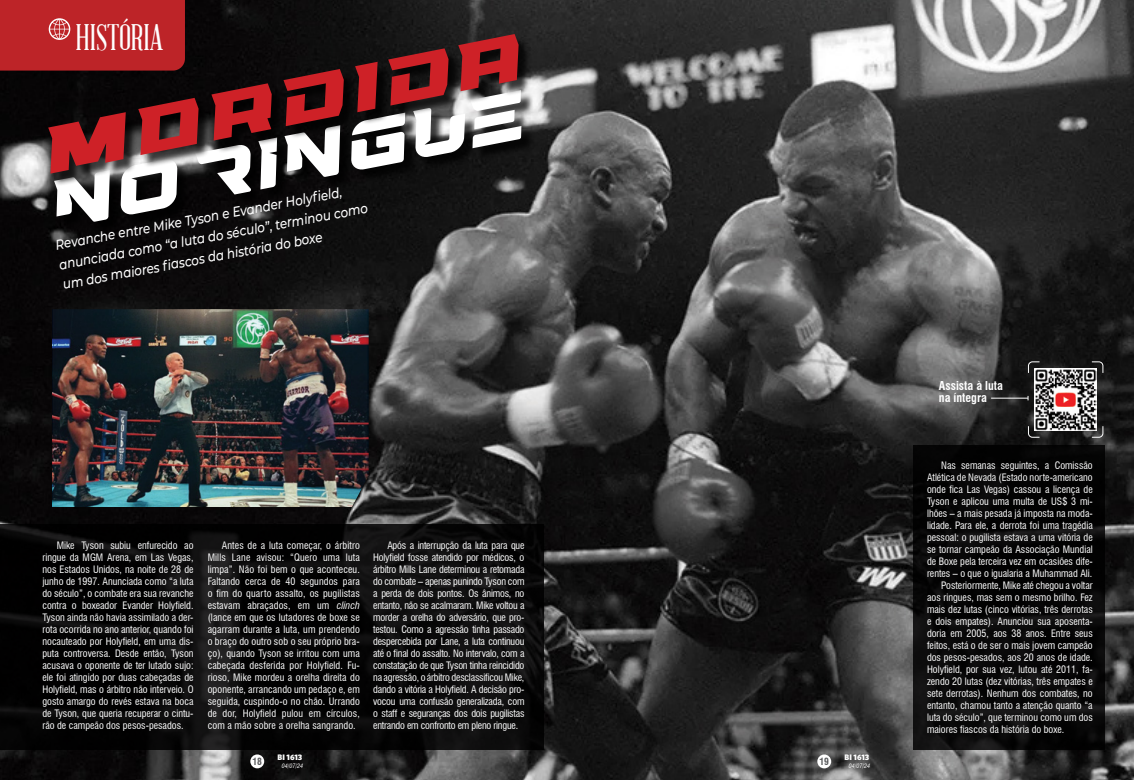
<style>
.page{position:relative;width:1134px;height:780px;background:#fff}
.page>*{position:absolute;margin:0;border:0;box-sizing:border-box;transform-origin:0 0}
.t1{font:36px "Abraham Lincoln";color:#fff}
.t2{font:italic 500 14px/19.9px "Montserrat";color:#fff;scale:.85 1}
.t3{font:700 condensed 12px/12px "Swiss 721 BT";color:#fff}
.t4{font:condensed 10px/12px "Swiss 721 BT";color:#fff;text-align:justify}
.t5{font:700 condensed 9.6px "Swiss 721 BT";color:#58595b}
.t6{font:900 8px "Whitney HTF";color:#fff}
.t7{font:italic condensed 6px "Swiss 721 BT";color:#fff}
.s1{font-style:italic}
</style>
<div class="page">
<img style="left:0;top:0;width:1134px;height:780px">
<svg style="left:0;top:524px;width:544px;height:225px;background:#090809"></svg>
<img style="left:52px;top:309px;width:317px;height:198px">
<div style="left:0;top:0;width:185px;height:71px;background:#bd2428"></div>
<svg style="left:913px;top:445px;width:192px;height:304px;background:#070707"></svg>
<div style="left:57px;top:93px;width:478px;height:142px;background:#000;opacity:.75"></div>
<div style="left:51px;top:37px;width:481px;height:150px;background:#000;opacity:.75"></div>
<svg style="left:283px;top:69px;width:61px;height:108px"></svg>
<svg style="left:48px;top:83px;width:229px;height:139px"></svg>
<svg style="left:351px;top:34px;width:170px;height:137px"></svg>
<img style="left:1034px;top:368px;width:63px;height:62px">
<svg style="left:1027px;top:361px;width:13px;height:13px"></svg>
<svg style="left:1091px;top:361px;width:13px;height:13px"></svg>
<svg style="left:1027px;top:425px;width:13px;height:13px"></svg>
<svg style="left:1091px;top:425px;width:13px;height:13px"></svg>
<hr style="left:991px;top:397px;width:37px;height:1px;background:#fff">
<div style="left:250px;top:754px;width:14px;height:14px;background:#fff;border-radius:50%"></div>
<div style="left:817px;top:754px;width:14px;height:14px;background:#fff;border-radius:50%"></div>
<h1 class="t1" style="left:76px;top:19px;width:89px">HISTÓRIA</h1>
<h2 class="t2" style="left:53px;top:236px;width:371px;rotate:-11deg">Revanche entre Mike Tyson e Evander Holyfi eld, anunciada como “a luta do século”, terminou como um dos maiores fi ascos da história do boxe</h2>
<p class="t4" style="left:43px;top:539px;width:153px;text-indent:14px">Mike Tyson subiu enfurecido ao ringue da MGM Arena, em Las Vegas, nos Estados Unidos, na noite de 28 de junho de 1997. Anunciada como “a luta do século”, o combate era sua revanche contra o boxeador Evander Holyfield.<br>Tyson ainda não havia assimilado a der&shy;rota ocorrida no ano anterior, quando foi nocauteado por Holyfield, em uma dis&shy;puta controversa. Desde então, Tyson acusava o oponente de ter lutado sujo: ele foi atingido por duas cabeçadas de Holyfield, mas o árbitro não interveio. O gosto amargo do revés estava na boca de Tyson, que queria recuperar o cintu&shy;rão de campeão dos pesos-pesados.</p>
<p class="t4" style="left:373px;top:539px;width:153px;text-indent:14px">Após a interrupção da luta para que Holyfield fosse atendido por médicos, o árbitro Mills Lane determinou a retomada do combate – apenas punindo Tyson com a perda de dois pontos. Os ânimos, no entanto, não se acalmaram. Mike voltou a morder a orelha do adversário, que pro&shy;testou. Como a agressão tinha passado despercebida por Lane, a luta continuou até o final do assalto. No intervalo, com a constatação de que Tyson tinha reincidido na agressão, o árbitro desclassificou Mike, dando a vitória a Holyfield. A decisão pro&shy;vocou uma confusão generalizada, com o staff e seguranças dos dois pugilistas entrando em confronto em pleno ringue.</p>
<p class="t4" style="left:208px;top:539px;width:154px;text-indent:14px">Antes de a luta começar, o árbitro Mills Lane avisou: “Quero uma luta limpa”. Não foi bem o que aconteceu.<br>Faltando cerca de 40 segundos para o fim do quarto assalto, os pugilistas estavam abraçados, em um <span class="s1">clinch </span>(lance em que os lutadores de boxe se agarram durante a luta, um prendendo o braço do outro sob o seu próprio bra&shy;ço), quando Tyson se irritou com uma cabeçada desferida por Holyfield. Fu&shy;rioso, Mike mordeu a orelha direita do oponente, arrancando um pedaço e, em seguida, cuspindo-o no chão. Urrando de dor, Holyfield pulou em círculos, com a mão sobre a orelha sangrando.</p>
<p class="t5" style="left:252px;top:755px;width:11px">18</p>
<p class="t6" style="left:278px;top:752px;width:26px">BI 1613</p>
<p class="t7" style="left:282px;top:762px;width:23px">04/07/24</p>
<p class="t5" style="left:819px;top:755px;width:11px">19</p>
<p class="t6" style="left:844px;top:752px;width:26px">BI 1613</p>
<p class="t7" style="left:849px;top:762px;width:23px">04/07/24</p>
<p class="t3" style="left:939px;top:379px;width:66px">Assista à luta na íntegra</p>
<p class="t4" style="left:941px;top:459px;width:153px">Nas semanas seguintes, a Comissão</p>
<p class="t4" style="left:927px;top:471px;width:167px">Atlética de Nevada (Estado norte-americano</p>
<p class="t4" style="left:927px;top:483px;width:167px">onde fica Las Vegas) cassou a licença de</p>
<p class="t4" style="left:927px;top:495px;width:167px">Tyson e aplicou uma multa de US$ 3 mi-</p>
<p class="t4" style="left:927px;top:507px;width:167px">lhões – a mais pesada já imposta na moda-</p>
<p class="t4" style="left:927px;top:519px;width:167px">lidade. Para ele, a derrota foi uma tragédia</p>
<p class="t4" style="left:927px;top:531px;width:167px">pessoal: o pugilista estava a uma vitória de</p>
<p class="t4" style="left:927px;top:543px;width:167px">se tornar campeão da Associação Mundial</p>
<p class="t4" style="left:927px;top:555px;width:167px">de Boxe pela terceira vez em ocasiões dife-</p>
<p class="t4" style="left:927px;top:567px;width:167px">rentes – o que o igualaria a Muhammad Ali.</p>
<p class="t4" style="left:941px;top:579px;width:153px">Posteriormente, Mike até chegou a voltar</p>
<p class="t4" style="left:927px;top:591px;width:167px">aos ringues, mas sem o mesmo brilho. Fez</p>
<p class="t4" style="left:927px;top:603px;width:167px">mais dez lutas (cinco vitórias, três derrotas</p>
<p class="t4" style="left:927px;top:615px;width:167px">e dois empates). Anunciou sua aposenta-</p>
<p class="t4" style="left:927px;top:627px;width:167px">doria em 2005, aos 38 anos. Entre seus</p>
<p class="t4" style="left:927px;top:639px;width:167px">feitos, está o de ser o mais jovem campeão</p>
<p class="t4" style="left:927px;top:651px;width:167px">dos pesos-pesados, aos 20 anos de idade.</p>
<p class="t4" style="left:927px;top:663px;width:167px">Holyfield, por sua vez, lutou até 2011, fa-</p>
<p class="t4" style="left:927px;top:675px;width:167px">zendo 20 lutas (dez vitórias, três empates e</p>
<p class="t4" style="left:927px;top:687px;width:167px">sete derrotas). Nenhum dos combates, no</p>
<p class="t4" style="left:927px;top:699px;width:167px">entanto, chamou tanto a atenção quanto “a</p>
<p class="t4" style="left:927px;top:711px;width:167px">luta do século”, que terminou como um dos</p>
<p class="t4" style="left:927px;top:723px;width:139px">maiores fiascos da história do boxe.</p>
</div>
